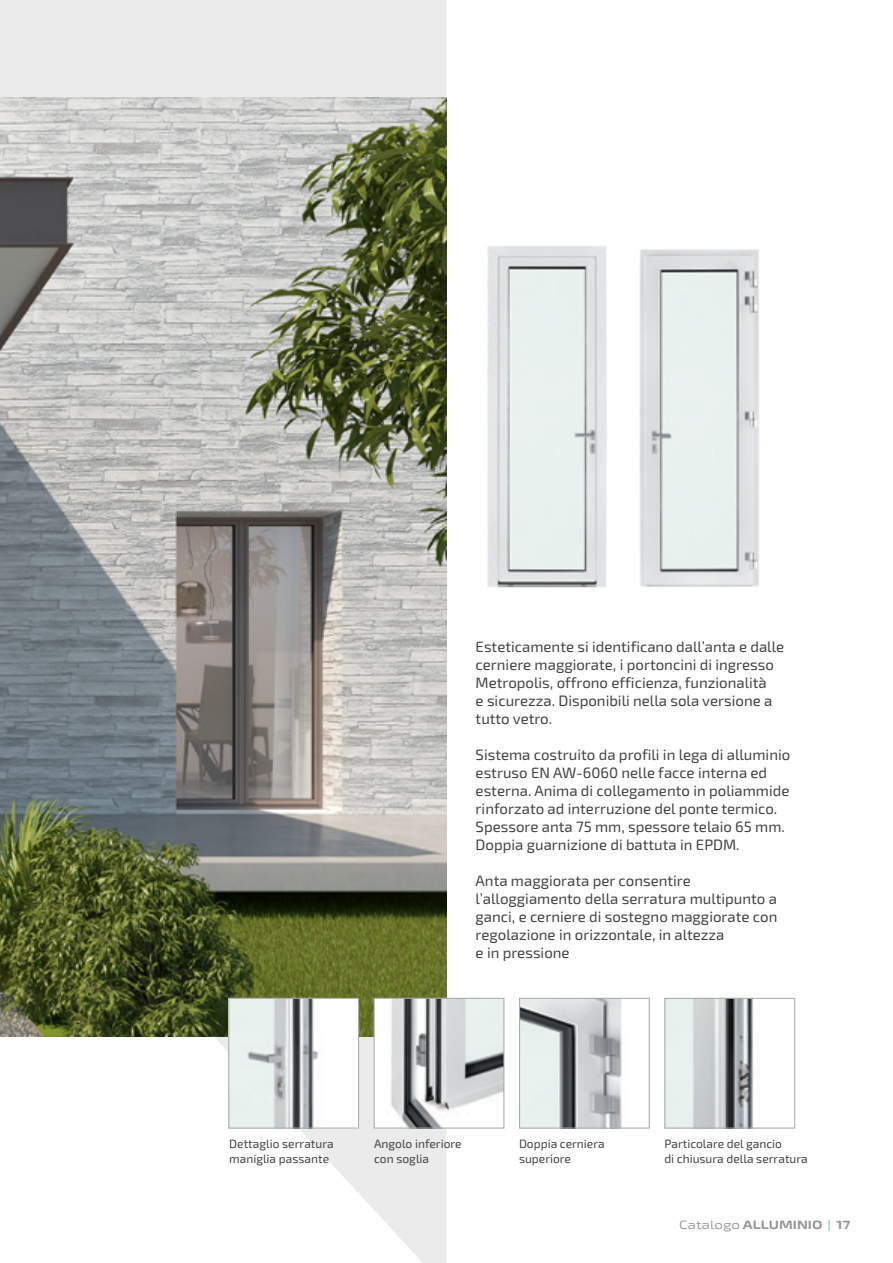
<style>
.page{position:relative;width:893px;height:1263px;background:#fff}
.page>*{position:absolute;margin:0;border:0;box-sizing:border-box;transform-origin:0 0}
.t1{font:15px/18px "Exo 2";color:#424345}
.t2{font:12px/15px "Exo 2";color:#424345}
.t3{font:700 expanded 12px "Exo 2";color:#939598}
.s1{font-weight:400}
.s2{font-weight:300;font-stretch:normal;color:#00a2dd}
</style>
<div class="page">
<svg style="left:0;top:0;width:446px;height:1263px"></svg>
<img style="left:0;top:98px;width:446px;height:939px">
<img style="left:487px;top:246px;width:120px;height:342px">
<img style="left:639px;top:249px;width:120px;height:338px">
<img style="left:230px;top:1000px;width:127px;height:126px">
<div style="left:228px;top:998px;width:131px;height:130px;border:1px solid #a7aaad"></div>
<img style="left:376px;top:1000px;width:126px;height:126px">
<div style="left:374px;top:998px;width:130px;height:130px;border:1px solid #a7aaad"></div>
<img style="left:666px;top:1000px;width:88px;height:126px">
<div style="left:664px;top:998px;width:131px;height:130px;border:1px solid #a7aaad"></div>
<img style="left:521px;top:1000px;width:101px;height:126px">
<div style="left:519px;top:998px;width:131px;height:130px;border:1px solid #a7aaad"></div>
<p class="t1" style="left:476px;top:638px;width:310px">Esteticamente si identificano dall’anta e dalle cerniere maggiorate, i portoncini di ingresso Metropolis, offrono efficienza, funzionalità<br>e sicurezza. Disponibili nella sola versione a tutto vetro.</p>
<p class="t1" style="left:476px;top:746px;width:316px">Sistema costruito da profili in lega di alluminio estruso EN AW-6060 nelle facce interna ed esterna. Anima di collegamento in poliammide rinforzato ad interruzione del ponte termico.<br>Spessore anta 75 mm, spessore telaio 65 mm.<br>Doppia guarnizione di battuta in EPDM.</p>
<p class="t1" style="left:476px;top:872px;width:303px">Anta maggiorata per consentire l’alloggiamento della serratura multipunto a ganci, e cerniere di sostegno maggiorate con regolazione in orizzontale, in altezza</p>
<p class="t1" style="left:476px;top:944px;width:96px">e in pressione</p>
<p class="t2" style="left:229px;top:1136px;width:106px">Dettaglio serratura maniglia passante</p>
<p class="t2" style="left:374px;top:1136px;width:89px">Angolo inferiore con soglia</p>
<p class="t2" style="left:519px;top:1136px;width:87px">Doppia cerniera superiore</p>
<p class="t2" style="left:664px;top:1136px;width:145px">Particolare del gancio<br>di chiusura della serratura</p>
<p class="t3" style="left:679px;top:1217px;width:173px"><span class="s1">Catalogo</span> ALLUMINIO <span class="s2">|</span> 17</p>
</div>
